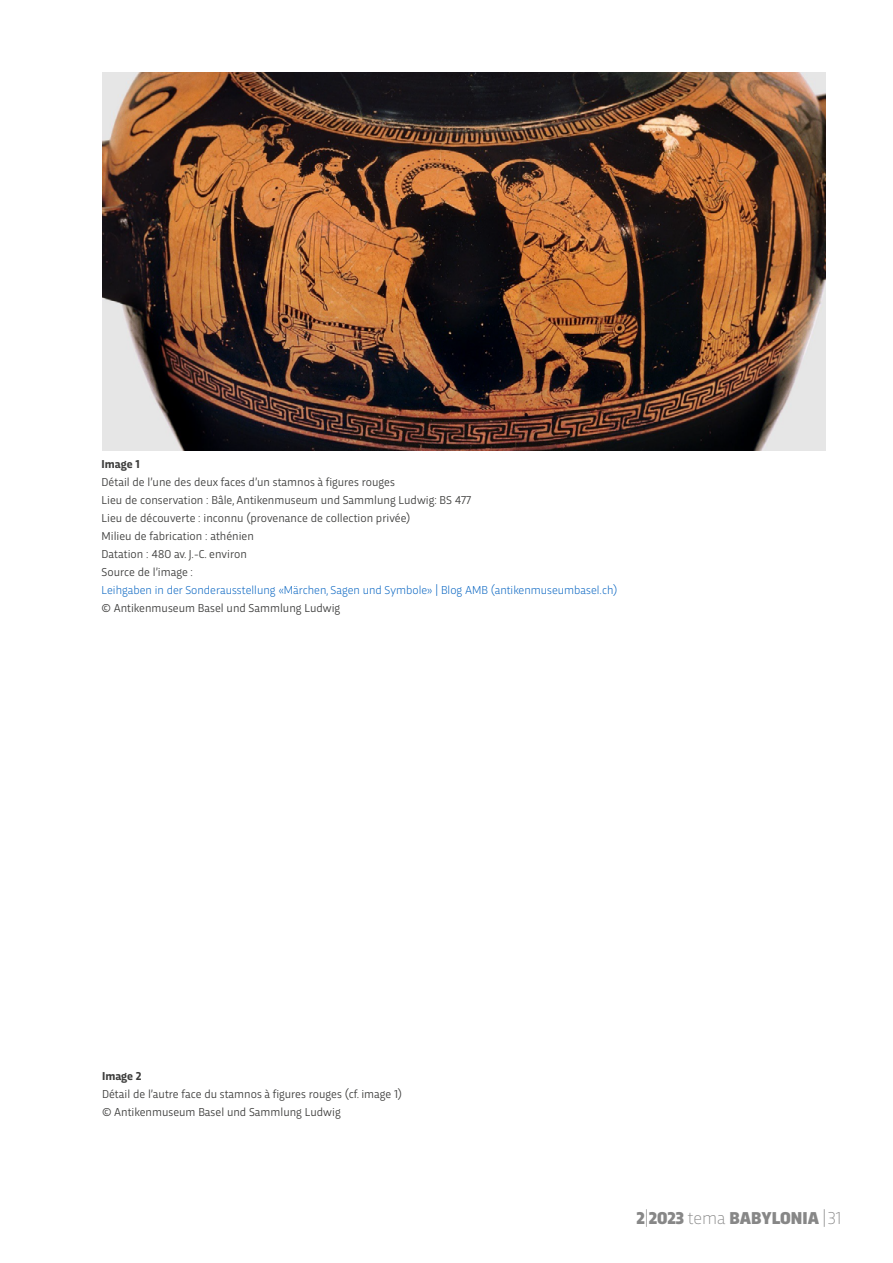
<style>
.page{position:relative;width:893px;height:1263px;background:#fff}
.page>*{position:absolute;margin:0;border:0;box-sizing:border-box;transform-origin:0 0}
.t1{font:900 18px "Trasandina";color:#878787}
.t2{font:12px/18px "Trasandina";color:#3c3c3b}
.t3{font:300 12px "Trasandina";color:#0563c1}
.t4{font:700 12px "Trasandina";color:#3c3c3b}
.s1{font-weight:200}
</style>
<div class="page">
<img style="left:102px;top:72px;width:724px;height:378px">
<p class="t4" style="left:102px;top:455px;width:40px">Image 1</p>
<p class="t2" style="left:102px;top:472px;width:371px">Détail de l’une des deux faces d’un stamnos à figures rouges<br>Lieu de conservation : Bâle, Antikenmuseum und Sammlung Ludwig: BS 477<br>Lieu de découverte : inconnu (provenance de collection privée)<br>Milieu de fabrication : athénien<br>Datation : 480 av. J.-C. environ<br>Source de l’image :</p>
<p class="t3" style="left:102px;top:581px;width:517px">Leihgaben in der Sonderausstellung «Märchen, Sagen und Symbole» | Blog AMB (antikenmuseumbasel.ch)</p>
<p class="t2" style="left:102px;top:598px;width:240px">© Antikenmuseum Basel und Sammlung Ludwig</p>
<p class="t4" style="left:102px;top:1067px;width:41px">Image 2</p>
<p class="t2" style="left:102px;top:1084px;width:301px">Détail de l’autre face du stamnos à figures rouges (cf. image 1) © Antikenmuseum Basel und Sammlung Ludwig</p>
<h1 class="t1" style="left:636px;top:1205px;width:207px">2<span class="s1">|</span>2023 <span class="s1">tema</span> BABYLONIA <span class="s1">| 31</span></h1>
</div>
